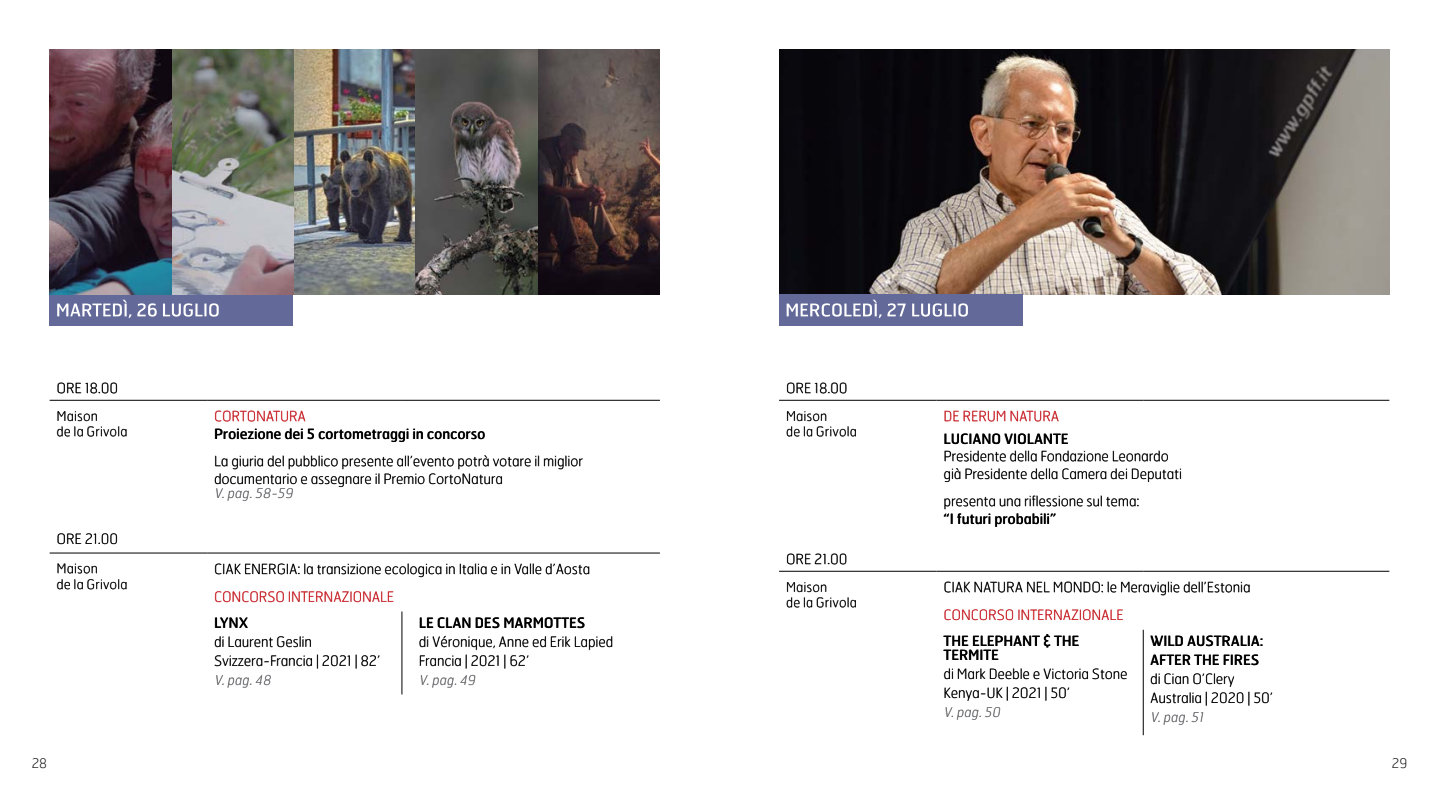
<style>
.page{position:relative;width:1439px;height:794px;background:#fff}
.page>*{position:absolute;margin:0;border:0;box-sizing:border-box;transform-origin:0 0}
.t1{font:100 14px/18.9px "Hermes";color:#000}
.t2{font:14px/14px "Hermes";color:#000}
.t3{font:100 14px "Hermes";color:#c72127}
.t4{font:100 13.12px/15.8px "Hermes";letter-spacing:.025em;color:#000}
.t5{font:italic 100 13.12px "Hermes";color:#6d6e71}
</style>
<div class="page">
<div style="left:50px;top:294px;width:243px;height:32px;background:#636a9a"></div>
<svg style="left:57px;top:300px;width:162px;height:18px"></svg>
<hr style="left:50px;top:400px;width:157px;height:1px;background:#000">
<hr style="left:50px;top:553px;width:157px;height:1px;background:#000">
<hr style="left:207px;top:400px;width:195px;height:1px;background:#000">
<hr style="left:402px;top:400px;width:258px;height:1px;background:#000">
<hr style="left:207px;top:553px;width:195px;height:1px;background:#000">
<hr style="left:402px;top:611px;width:1px;height:83px;background:#000">
<hr style="left:402px;top:553px;width:258px;height:1px;background:#000">
<svg style="left:421px;top:675px;width:54px;height:12px"></svg>
<svg style="left:420px;top:636px;width:192px;height:32px"></svg>
<svg style="left:420px;top:617px;width:164px;height:11px"></svg>
<svg style="left:216px;top:675px;width:55px;height:12px"></svg>
<svg style="left:215px;top:654px;width:164px;height:14px"></svg>
<svg style="left:215px;top:636px;width:96px;height:11px"></svg>
<svg style="left:215px;top:617px;width:33px;height:10px"></svg>
<svg style="left:215px;top:591px;width:178px;height:11px"></svg>
<svg style="left:215px;top:564px;width:374px;height:13px"></svg>
<svg style="left:57px;top:579px;width:69px;height:10px"></svg>
<svg style="left:58px;top:564px;width:39px;height:9px"></svg>
<svg style="left:58px;top:533px;width:59px;height:11px"></svg>
<svg style="left:215px;top:455px;width:367px;height:45px"></svg>
<svg style="left:215px;top:428px;width:270px;height:14px"></svg>
<svg style="left:215px;top:411px;width:90px;height:10px"></svg>
<svg style="left:57px;top:427px;width:69px;height:9px"></svg>
<svg style="left:58px;top:411px;width:39px;height:10px"></svg>
<svg style="left:58px;top:383px;width:59px;height:10px"></svg>
<img style="left:294px;top:50px;width:122px;height:244px">
<svg style="left:172px;top:50px;width:122px;height:244px"></svg>
<svg style="left:50px;top:50px;width:122px;height:244px"></svg>
<svg style="left:538px;top:50px;width:122px;height:244px"></svg>
<svg style="left:416px;top:50px;width:122px;height:244px"></svg>
<img style="left:779px;top:50px;width:610px;height:244px">
<div style="left:779px;top:294px;width:243px;height:32px;background:#636a9a"></div>
<svg style="left:786px;top:300px;width:182px;height:18px"></svg>
<hr style="left:779px;top:400px;width:157px;height:1px;background:#000">
<hr style="left:779px;top:571px;width:157px;height:1px;background:#000">
<hr style="left:936px;top:400px;width:207px;height:1px;background:#000">
<hr style="left:1143px;top:400px;width:246px;height:1px;background:#000">
<hr style="left:936px;top:571px;width:207px;height:1px;background:#000">
<hr style="left:1143px;top:571px;width:246px;height:1px;background:#000">
<hr style="left:1143px;top:630px;width:1px;height:105px;background:#000">
<svg style="left:1152px;top:712px;width:51px;height:12px"></svg>
<svg style="left:1151px;top:673px;width:121px;height:32px"></svg>
<svg style="left:1150px;top:654px;width:108px;height:11px"></svg>
<svg style="left:1150px;top:635px;width:112px;height:11px"></svg>
<svg style="left:946px;top:707px;width:54px;height:12px"></svg>
<svg style="left:945px;top:686px;width:124px;height:14px"></svg>
<svg style="left:944px;top:668px;width:182px;height:11px"></svg>
<svg style="left:943px;top:634px;width:135px;height:26px"></svg>
<svg style="left:944px;top:609px;width:179px;height:11px"></svg>
<svg style="left:944px;top:582px;width:305px;height:13px"></svg>
<svg style="left:787px;top:582px;width:69px;height:25px"></svg>
<svg style="left:787px;top:554px;width:59px;height:10px"></svg>
<svg style="left:944px;top:496px;width:194px;height:31px"></svg>
<svg style="left:944px;top:468px;width:237px;height:14px"></svg>
<svg style="left:945px;top:451px;width:223px;height:10px"></svg>
<svg style="left:944px;top:433px;width:124px;height:11px"></svg>
<svg style="left:945px;top:411px;width:113px;height:10px"></svg>
<svg style="left:787px;top:427px;width:69px;height:9px"></svg>
<svg style="left:787px;top:411px;width:39px;height:10px"></svg>
<svg style="left:787px;top:383px;width:59px;height:10px"></svg>
<p class="t1" style="left:57px;top:378px;width:63px">ORE 18.00</p>
<p class="t4" style="left:57px;top:408px;width:72px">Maison<br>de la Grivola</p>
<p class="t3" style="left:214px;top:407px;width:93px">CORTONATURA</p>
<p class="t2" style="left:214px;top:426px;width:273px">Proiezione dei 5 cortometraggi in concorso</p>
<p class="t1" style="left:214px;top:452px;width:370px;line-height:17.5px">La giuria del pubblico presente all’evento potrà votare il miglior documentario e assegnare il Premio CortoNatura</p>
<p class="t5" style="left:214px;top:485px;width:83px">V.pag.58-59</p>
<p class="t1" style="left:57px;top:529px;width:63px">ORE 21.00</p>
<p class="t4" style="left:57px;top:560px;width:72px">Maison<br>de la Grivola</p>
<p class="t1" style="left:214px;top:559px;width:377px">CIAK ENERGIA: la transizione ecologica in Italia e in Valle d’Aosta</p>
<p class="t3" style="left:214px;top:588px;width:181px">CONCORSO INTERNAZIONALE</p>
<p class="t2" style="left:214px;top:615px;width:36px">LYNX</p>
<p class="t1" style="left:214px;top:632px;width:168px">di Laurent Geslin<br>Svizzera-Francia | 2021 | 82’</p>
<p class="t5" style="left:214px;top:671px;width:61px">V.pag.48</p>
<p class="t2" style="left:419px;top:615px;width:168px">LE CLAN DES MARMOTTES</p>
<p class="t1" style="left:419px;top:632px;width:196px">di Véronique, Anne ed Erik Lapied<br>Francia | 2021 | 62’</p>
<p class="t5" style="left:419px;top:671px;width:61px">V.pag.49</p>
<p class="t1" style="left:786px;top:378px;width:63px">ORE 18.00</p>
<p class="t4" style="left:786px;top:408px;width:72px">Maison<br>de la Grivola</p>
<p class="t3" style="left:943px;top:407px;width:117px">DE RERUM NATURA</p>
<p class="t2" style="left:943px;top:431px;width:126px">LUCIANO VIOLANTE</p>
<p class="t1" style="left:943px;top:447px;width:240px;line-height:17.5px">Presidente della Fondazione Leonardo già Presidente della Camera dei Deputati</p>
<p class="t1" style="left:943px;top:491px;width:197px">presenta una riflessione sul tema:</p>
<p class="t2" style="left:943px;top:511px;width:114px">“I futuri probabili”</p>
<p class="t1" style="left:786px;top:549px;width:63px">ORE 21.00</p>
<p class="t4" style="left:786px;top:579px;width:72px">Maison<br>de la Grivola</p>
<p class="t1" style="left:943px;top:577px;width:308px">CIAK NATURA NEL MONDO: le Meraviglie dell’Estonia</p>
<p class="t3" style="left:943px;top:606px;width:181px">CONCORSO INTERNAZIONALE</p>
<p class="t2" style="left:943px;top:633px;width:137px">THE ELEPHANT &amp; THE<br>TERMITE</p>
<p class="t1" style="left:943px;top:664px;width:185px">di Mark Deeble e Victoria Stone<br>Kenya-UK | 2021 | 50’</p>
<p class="t5" style="left:943px;top:704px;width:61px">V.pag.50</p>
<p class="t2" style="left:1150px;top:631px;width:114px;line-height:18.9px">WILD AUSTRALIA:<br>AFTER THE FIRES</p>
<p class="t1" style="left:1150px;top:669px;width:124px">di Cian O’Clery<br>Australia | 2020 | 50’</p>
<p class="t5" style="left:1150px;top:709px;width:57px">V.pag.51</p>
<p class="t4" style="left:32px;top:754px;width:17px">28</p>
<p class="t4" style="left:1391px;top:754px;width:17px">29</p>
</div>
